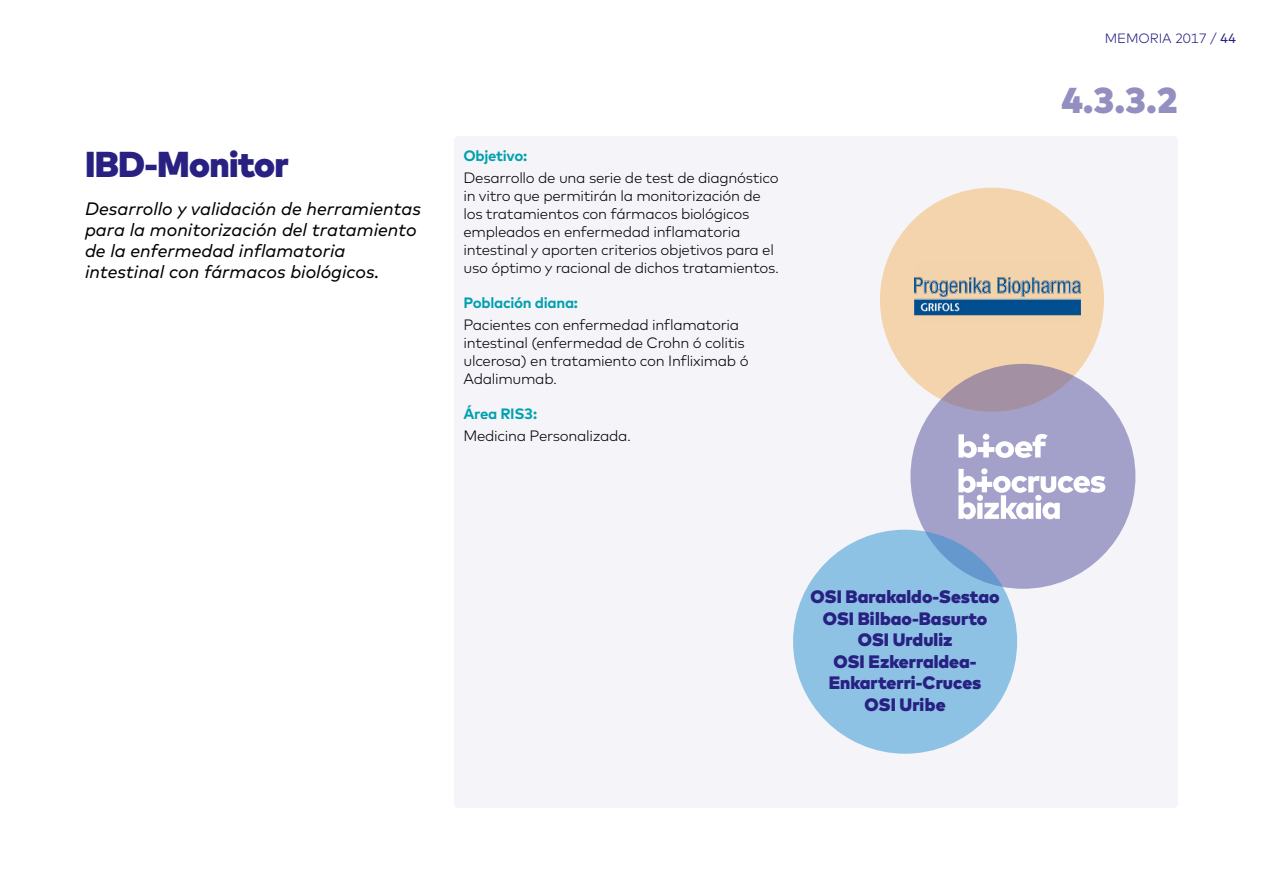
<style>
.page{position:relative;width:1263px;height:893px;background:#fff}
.page>*{position:absolute;margin:0;border:0;box-sizing:border-box;transform-origin:0 0}
.t1{font:900 36px "Bio Mark";letter-spacing:-.02em;color:#282182}
.t2{font:900 36px "Bio Mark";color:#9390c1}
.t3{font:italic 18px/21px "Bio Mark";color:#000}
.t4{font:900 18px/21.6px "Bio Mark";color:#282182;text-align:center}
.t5{font:300 15px/18px "Bio Mark";letter-spacing:-.02em;color:#000}
.t6{font:700 15px "Bio Mark";letter-spacing:-.02em;color:#00a0af}
.t7{font:300 13.5px "Bio Mark";letter-spacing:-.01em;color:#282182}
.s1{font-weight:400}
</style>
<div class="page">
<div style="left:454px;top:136px;width:724px;height:672px;background:#f4f4f9;border-radius:4px"></div>
<div style="left:880px;top:188px;width:224px;height:224px;background:#f4d4ac;border-radius:50%"></div>
<svg style="left:910px;top:364px;width:225px;height:225px;background:#a39ec4"></svg>
<div style="left:793px;top:530px;width:224px;height:224px;background:#8dc2e4;border-radius:50%"></div>
<img style="left:914px;top:277px;width:166px;height:39px">
<svg style="left:958px;top:434px;width:89px;height:24px"></svg>
<svg style="left:958px;top:468px;width:147px;height:51px"></svg>
<h1 class="t1" style="left:85px;top:141px;width:205px">IBD-Monitor</h1>
<p class="t3" style="left:85px;top:198px;width:337px">Desarrollo y validación de herramientas para la monitorización del tratamiento de la enfermedad inflamatoria intestinal con fármacos biológicos.</p>
<p class="t6" style="left:463px;top:146px;width:65px">Objetivo:</p>
<p class="t5" style="left:463px;top:169px;width:317px">Desarrollo de una serie de test de diagnóstico in vitro que permitirán la monitorización de los tratamientos con fármacos biológicos empleados en enfermedad inflamatoria intestinal y aporten criterios objetivos para el uso óptimo y racional de dichos tratamientos.</p>
<p class="t6" style="left:463px;top:293px;width:116px">Población diana:</p>
<p class="t5" style="left:463px;top:316px;width:287px">Pacientes con enfermedad inflamatoria intestinal (enfermedad de Crohn ó colitis ulcerosa) en tratamiento con Infliximab ó Adalimumab.</p>
<p class="t6" style="left:463px;top:404px;width:75px">Área RIS3:</p>
<p class="t5" style="left:463px;top:427px;width:169px">Medicina Personalizada.</p>
<p class="t4" style="left:810px;top:585px;width:191px">OSI Barakaldo-Sestao<br>OSI Bilbao-Basurto<br>OSI Urduliz<br>OSI Ezkerraldea-<br>Enkarterri-Cruces<br>OSI Uribe</p>
<p class="t7" style="left:1105px;top:30px;width:133px">MEMORIA 2017 / <span class="s1">44</span></p>
<h1 class="t2" style="left:1061px;top:77px;width:118px">4.3.3.2</h1>
</div>
